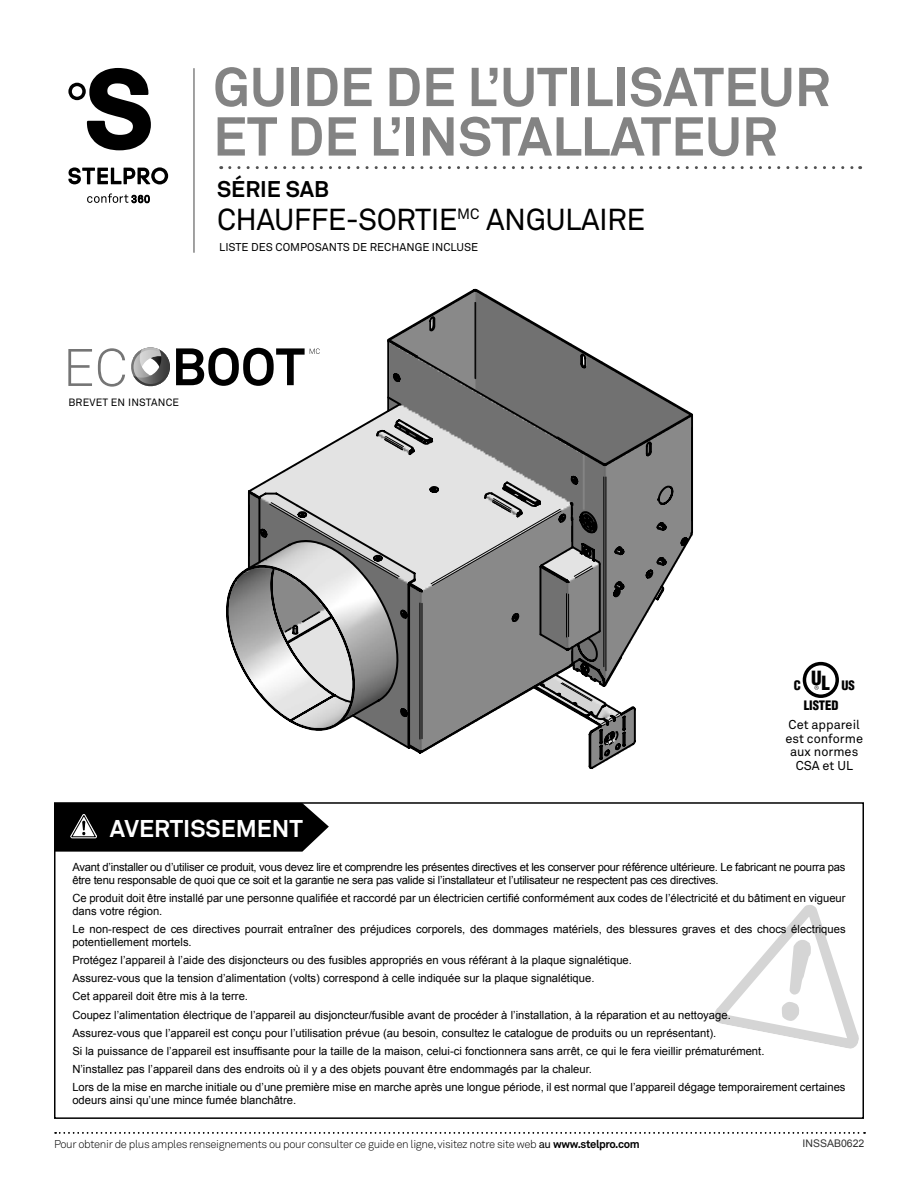
<style>
.page{position:relative;width:918px;height:1188px;background:#fff}
.page>*{position:absolute;margin:0;border:0;box-sizing:border-box;transform-origin:0 0}
.t1{font:700 54px/49.5px "Akkurat";color:#838383}
.t2{font:30px "Akkurat";letter-spacing:-.02em;color:#000}
.t3{font:700 24px "Akkurat";color:#fff}
.t4{font:700 22.5px "Akkurat";color:#000}
.t5{font:12.75px/13.5px "Akkurat";color:#000;text-align:center}
.t6{font:900 condensed 12.75px/19.8px "Helvetica";letter-spacing:-.01em;color:#000;text-align:center}
.Texte_avertissement{font:11.25px/12.8px "Arial";color:#000}
.Texte_avertissement-2{font:11.25px/12.8px "Arial";letter-spacing:-.02em;color:#000}
.Texte_-_notes{font:300 11.25px "Akkurat";letter-spacing:-.03em;color:#000}
.Texte_-_notes-2{font:11.25px "Akkurat";color:#000}
.t7{font:10.5px "Akkurat";letter-spacing:.02em;color:#000}
.t8{font:10.5px "Arial";color:#313131}
.s1{font-size:19.05px}
.s2{font-weight:400}
.s3{font-weight:700}
</style>
<div class="page">
<svg style="left:68px;top:167px;width:100px;height:17px"></svg>
<svg style="left:68px;top:68px;width:83px;height:82px"></svg>
<svg style="left:87px;top:193px;width:63px;height:10px"></svg>
<hr style="left:193px;top:68px;width:2px;height:185px;background:#838383">
<svg style="left:230px;top:166px;width:631px;height:3px"></svg>
<svg style="left:55px;top:1132px;width:810px;height:2px"></svg>
<div style="left:803px;top:662px;width:36px;height:36px;border:3px solid #000;border-radius:50%"></div>
<svg style="left:814px;top:686px;width:5px;height:4px"></svg>
<svg style="left:714px;top:905px;width:145px;height:144px"></svg>
<div style="left:54px;top:802px;width:810px;height:317px;border:2px solid #000"></div>
<svg style="left:54px;top:803px;width:275px;height:49px;background:#131313"></svg>
<svg style="left:429px;top:288px;width:93px;height:27px"></svg>
<hr style="left:475px;top:302px;width:1px;height:76px;background:#000">
<svg style="left:68px;top:349px;width:24px;height:37px"></svg>
<svg style="left:98px;top:315px;width:595px;height:454px"></svg>
<p class="t1" style="left:213px;top:61px;width:619px">GUIDE DE L’UTILISATEUR<br>ET DE L’INSTALLATEUR</p>
<p class="t4" style="left:217px;top:175px;width:114px">SÉRIE SAB</p>
<p class="t2" style="left:217px;top:201px;width:430px">CHAUFFE-SORTIE<sup>MC</sup> ANGULAIRE</p>
<p class="Texte_-_notes-2" style="left:219px;top:240px;width:260px">LISTE DES COMPOSANTS DE RECHANGE INCLUSE</p>
<p class="t7" style="left:68px;top:396px;width:112px">BREVET EN INSTANCE</p>
<p class="t3" style="left:110px;top:813px;width:195px">AVERTISSEMENT</p>
<p class="t6" style="left:794px;top:675px;width:63px">C <sup>U</sup><span class="s1">L</span> US<br>LISTED</p>
<p class="t5" style="left:789px;top:718px;width:73px">Cet appareil</p>
<p class="t5" style="left:785px;top:731px;width:79px">est conforme aux normes</p>
<p class="t5" style="left:796px;top:758px;width:59px">CSA et UL</p>
<p class="Texte_avertissement-2" style="left:72px;top:861px;width:775px">Avant d’installer ou d’utiliser ce produit, vous devez lire et comprendre les présentes directives et les conserver pour référence ultérieure. Le fabricant ne pourra pas être tenu responsable de quoi que ce soit et la garantie ne sera pas valide si l’installateur et l’utilisateur ne respectent pas ces directives.</p>
<p class="Texte_avertissement" style="left:72px;top:892px;width:775px">Ce produit doit être installé par une personne qualifiée et raccordé par un électricien certifié conformément aux codes de l’électricité et du bâtiment en vigueur dans votre région.</p>
<p class="Texte_avertissement" style="left:72px;top:923px;width:775px">Le non-respect de ces directives pourrait entraîner des préjudices corporels, des dommages matériels, des blessures graves et des chocs électriques potentiellement mortels.</p>
<p class="Texte_avertissement" style="left:72px;top:954px;width:561px">Protégez l’appareil à l’aide des disjoncteurs ou des fusibles appropriés en vous référant à la plaque signalétique.</p>
<p class="Texte_avertissement" style="left:72px;top:972px;width:524px">Assurez-vous que la tension d’alimentation (volts) correspond à celle indiquée sur la plaque signalétique.</p>
<p class="Texte_avertissement" style="left:72px;top:990px;width:177px">Cet appareil doit être mis à la terre.</p>
<p class="Texte_avertissement" style="left:72px;top:1008px;width:660px">Coupez l’alimentation électrique de l’appareil au disjoncteur/fusible avant de procéder à l’installation, à la réparation et au nettoyage.</p>
<p class="Texte_avertissement" style="left:72px;top:1026px;width:646px">Assurez-vous que l’appareil est conçu pour l’utilisation prévue (au besoin, consultez le catalogue de produits ou un représentant).</p>
<p class="Texte_avertissement" style="left:72px;top:1045px;width:694px">Si la puissance de l’appareil est insuffisante pour la taille de la maison, celui-ci fonctionnera sans arrêt, ce qui le fera vieillir prématurément.</p>
<p class="Texte_avertissement" style="left:72px;top:1063px;width:521px">N’installez pas l’appareil dans des endroits où il y a des objets pouvant être endommagés par la chaleur.</p>
<p class="Texte_avertissement" style="left:72px;top:1081px;width:775px">Lors de la mise en marche initiale ou d’une première mise en marche après une longue période, il est normal que l’appareil dégage temporairement certaines odeurs ainsi qu’une mince fumée blanchâtre.</p>
<p class="Texte_-_notes" style="left:54px;top:1137px;width:587px">Pour obtenir de plus amples renseignements ou pour consulter ce guide en ligne, visitez notre site web <span class="s2">au</span> <span class="s3">www.stelpro.com</span></p>
<p class="t8" style="left:803px;top:1136px;width:63px">INSSAB0622</p>
</div>
